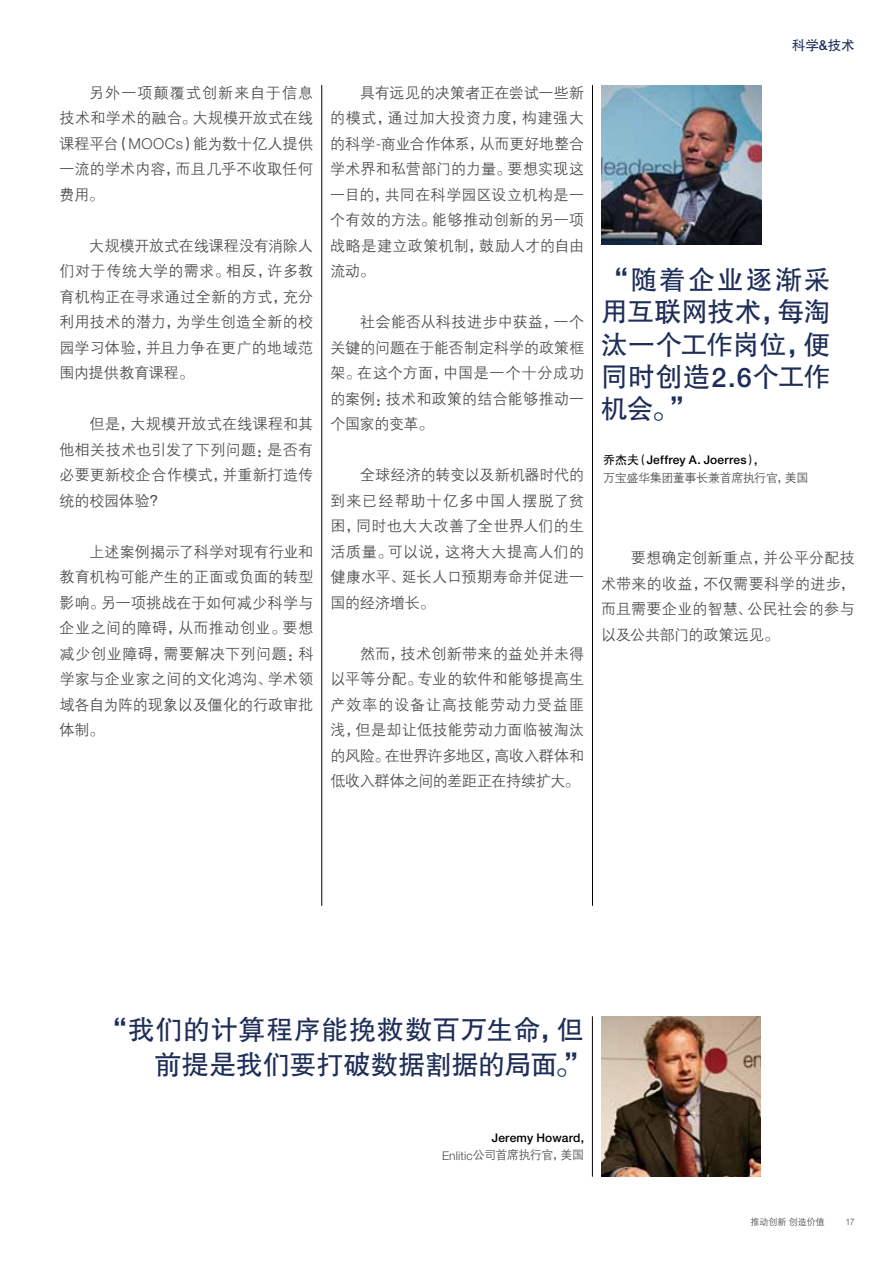
<style>
.page{position:relative;width:893px;height:1263px;background:#fff}
.page>*{position:absolute;margin:0;border:0;box-sizing:border-box;transform-origin:0 0}
.t1{font:27px/32.4px "FZHTJW GB1 0";color:#1e2e58;text-align:right}
.t2{font:15px/25.5px "FZZDXJW GB1 0";letter-spacing:.015em;color:#4c4948;text-align:justify}
.t3{font:13.5px "FZHTJW GB1 0";color:#1e2e58}
.t4{font:500 12px "Helvetica Neue LT Pro";letter-spacing:.02em;color:#000}
.t5{font:12px "FZZDXJW GB1 0";letter-spacing:-.035em;color:#4c4948}
.t6{font:9px "FZZDXJW GB1 0";color:#4c4948}
.t7{font:300 9px "Helvetica Neue LT Pro";color:#4c4948}
.s1{font-family:"Helvetica Neue LT Pro";font-weight:300}
.s2{font-family:"Helvetica Neue LT Pro";font-weight:500}
.s3{font-family:"FZHTJW GB1 0";font-weight:400}
</style>
<div class="page">
<img style="left:601px;top:1016px;width:160px;height:160px">
<hr style="left:321px;top:85px;width:1px;height:821px;background:#000">
<hr style="left:592px;top:1016px;width:1px;height:161px;background:#000">
<hr style="left:592px;top:85px;width:1px;height:821px;background:#000">
<img style="left:601px;top:85px;width:160px;height:160px">
<p class="t2" style="left:60px;top:80px;width:255px;text-indent:30px">另外一项颠覆式创新来自于信息技术和学术的融合。大规模开放式在线课程平台（<span class="s1">MOOCs</span>）能为数十亿人提供一流的学术内容，而且几乎不收取任何费用。</p>
<p class="t2" style="left:60px;top:233px;width:255px;text-indent:30px">大规模开放式在线课程没有消除人们对于传统大学的需求。相反，许多教育机构正在寻求通过全新的方式，充分利用技术的潜力，为学生创造全新的校园学习体验，并且力争在更广的地域范围内提供教育课程。</p>
<p class="t2" style="left:60px;top:412px;width:255px;text-indent:30px">但是，大规模开放式在线课程和其他相关技术也引发了下列问题：是否有必要更新校企合作模式，并重新打造传统的校园体验？</p>
<p class="t2" style="left:60px;top:539px;width:255px;text-indent:30px">上述案例揭示了科学对现有行业和教育机构可能产生的正面或负面的转型影响。另一项挑战在于如何减少科学与企业之间的障碍，从而推动创业。要想减少创业障碍，需要解决下列问题：科学家与企业家之间的文化鸿沟、学术领域各自为阵的现象以及僵化的行政审批体制。</p>
<p class="t2" style="left:330px;top:80px;width:255px;text-indent:30px">具有远见的决策者正在尝试一些新的模式，通过加大投资力度，构建强大的科学<span class="s1">-</span>商业合作体系，从而更好地整合学术界和私营部门的力量。要想实现这一目的，共同在科学园区设立机构是一个有效的方法。能够推动创新的另一项战略是建立政策机制，鼓励人才的自由流动。</p>
<p class="t2" style="left:330px;top:310px;width:255px;text-indent:30px">社会能否从科技进步中获益，一个关键的问题在于能否制定科学的政策框架。在这个方面，中国是一个十分成功的案例：技术和政策的结合能够推动一个国家的变革。</p>
<p class="t2" style="left:330px;top:463px;width:255px;text-indent:30px">全球经济的转变以及新机器时代的到来已经帮助十亿多中国人摆脱了贫困，同时也大大改善了全世界人们的生活质量。可以说，这将大大提高人们的健康水平、延长人口预期寿命并促进一国的经济增长。</p>
<p class="t2" style="left:330px;top:641px;width:255px;text-indent:30px">然而，技术创新带来的益处并未得以平等分配。专业的软件和能够提高生产效率的设备让高技能劳动力受益匪浅，但是却让低技能劳动力面临被淘汰的风险。在世界许多地区，高收入群体和低收入群体之间的差距正在持续扩大。</p>
<p class="t3" style="left:792px;top:37px;width:64px">科学<span class="s2">&amp;</span>技术</p>
<h1 class="t1" style="left:601px;top:264px;width:231px;text-align:justify">“随着企业逐渐采用互联网技术，每淘汰一个工作岗位，便同时创造<span class="s2">2.6</span>个工作机会。”</h1>
<p class="t4" style="left:603px;top:453px;width:156px"><span class="s3">乔杰夫（</span>Jeffrey A. Joerres<span class="s3">）</span>,</p>
<p class="t5" style="left:603px;top:471px;width:207px">万宝盛华集团董事长兼首席执行官，美国</p>
<p class="t2" style="left:601px;top:546px;width:255px;text-indent:30px">要想确定创新重点，并公平分配技术带来的收益，不仅需要科学的进步，而且需要企业的智慧、公民社会的参与以及公共部门的政策远见。</p>
<h1 class="t1" style="left:100px;top:1013px;width:493px;line-height:34.5px">“我们的计算程序能挽救数百万生命，但前提是我们要打破数据割据的局面。”</h1>
<p class="t4" style="left:492px;top:1130px;width:94px">Jeremy Howard,</p>
<p class="t5" style="left:442px;top:1149px;width:143px"><span class="s1">Enlitic</span>公司首席执行官，美国</p>
<p class="t6" style="left:750px;top:1217px;width:76px">推动创新创造价值</p>
<p class="t7" style="left:845px;top:1216px;width:11px">17</p>
</div>
